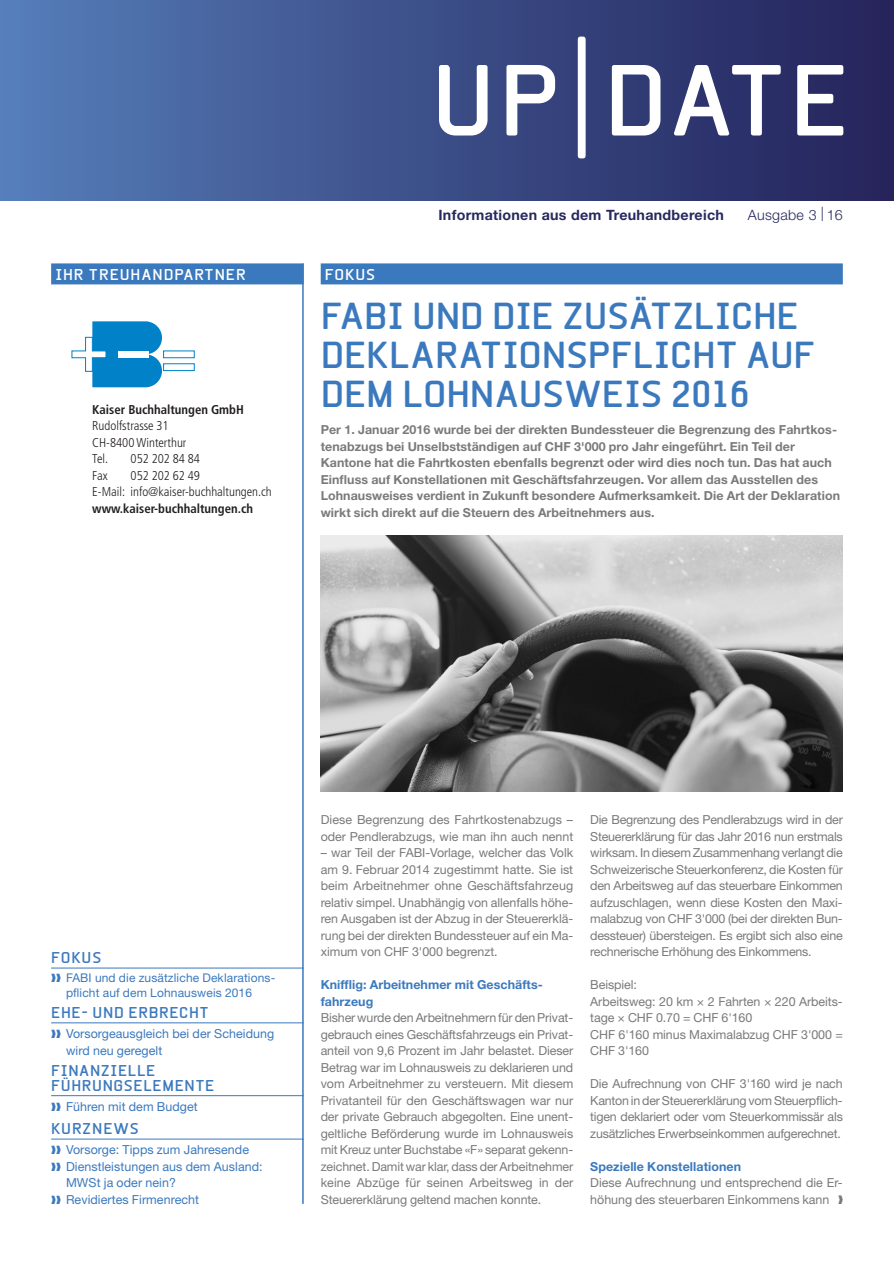
<style>
.page{position:relative;width:894px;height:1264px;background:#fff}
.page>*{position:absolute;margin:0;border:0;box-sizing:border-box;transform-origin:0 0}
.t1{font:700 36px/39px "Beta Sans";letter-spacing:-.005em;color:#3b79be}
.t2{font:700 15px/15px "Beta Sans";letter-spacing:.04em;color:#3b79be}
.t3{font:700 15px "Beta Sans";letter-spacing:.06em;color:#fff}
.t4{font:700 15px "Beta Sans";letter-spacing:.06em;color:#3b79be}
.t5{font:700 14.25px "Helvetica Neue LT Std";letter-spacing:.02em;color:#26295e}
.t6{font:300 14.25px "Helvetica Neue LT Std";letter-spacing:.02em;color:#26295e}
.t7{font:300 condensed 12.75px/16.5px "Frutiger LT Std";color:#231f20}
.t8{font:700 condensed 12.75px "Frutiger LT Std";color:#231f20}
.t9{font:12.45px/16.5px "Helvetica Neue LT Std";letter-spacing:-.005em;color:#7b7a7a;text-align:justify}
.t10{font:700 12.45px/16.5px "Helvetica Neue LT Std";letter-spacing:.005em;color:#7b7a7a}
.t11{font:12.45px/16.5px "Helvetica Neue LT Std";letter-spacing:.005em;color:#3b79be}
.t12{font:700 12.45px/16.5px "Helvetica Neue LT Std";letter-spacing:.005em;color:#3b79be}
.t13{font:12px/15px "Helvetica Neue LT Std";letter-spacing:.01em;color:#3b79be}
</style>
<div class="page">
<div style="left:0;top:0;width:893px;height:200px;background:linear-gradient(to right,#557cb8,#242159)"></div>
<svg style="left:439px;top:37px;width:404px;height:121px"></svg>
<hr style="left:0;top:0;width:1px;height:200px;background:#577fbb">
<hr style="left:51px;top:967px;width:252px;height:1px;background:#3b79be">
<hr style="left:51px;top:1022px;width:252px;height:1px;background:#3b79be">
<hr style="left:51px;top:1095px;width:252px;height:1px;background:#3b79be">
<hr style="left:51px;top:1138px;width:252px;height:1px;background:#3b79be">
<div style="left:320px;top:263px;width:522px;height:21px;background:#3b79be"></div>
<div style="left:51px;top:263px;width:252px;height:21px;background:#3b79be"></div>
<hr style="left:302px;top:263px;width:1px;height:940px;background:#3b79be">
<img style="left:320px;top:535px;width:522px;height:256px">
<svg style="left:163px;top:350px;width:31px;height:8px"></svg>
<div style="left:163px;top:363px;width:31px;height:8px;background:#fff;border:1px solid #0081c8"></div>
<svg style="left:71px;top:321px;width:91px;height:66px"></svg>
<p class="t3" style="left:55px;top:265px;width:192px">IHR TREUHANDPARTNER</p>
<p class="t3" style="left:325px;top:265px;width:52px">FOKUS</p>
<p class="t5" style="left:438px;top:206px;width:287px">Informationen aus dem Treuhandbereich</p>
<p class="t6" style="left:747px;top:206px;width:96px">Ausgabe 3 | 16</p>
<p class="t8" style="left:92px;top:402px;width:153px">Kaiser Buchhaltungen GmbH</p>
<p class="t7" style="left:92px;top:418px;width:96px">Rudolfstrasse 31<br>CH-8400 Winterthur<br>Tel.</p>
<p class="t7" style="left:130px;top:451px;width:71px">052 202 84 84</p>
<p class="t7" style="left:92px;top:467px;width:181px;text-indent:38px">052 202 62 49<br>E-Mail: info@kaiser-buchhaltungen.ch</p>
<p class="t8" style="left:92px;top:501px;width:162px">www.kaiser-buchhaltungen.ch</p>
<p class="t7" style="left:92px;top:467px;width:17px">Fax</p>
<h1 class="t1" style="left:320px;top:297px;width:496px">FABI UND DIE ZUSÄTZLICHE<br>DEKLARATIONSPFLICHT AUF<br>DEM LOHNAUSWEIS 2016</h1>
<p class="t10" style="left:320px;top:421px;width:520px">Per 1. Januar 2016 wurde bei der direkten Bundessteuer die Begrenzung des Fahrtkos&shy;tenabzugs bei Unselbstständigen auf CHF 3'000 pro Jahr eingeführt. Ein Teil der Kantone hat die Fahrtkosten ebenfalls begrenzt oder wird dies noch tun. Das hat auch Einfluss auf Konstellationen mit Geschäftsfahrzeugen. Vor allem das Ausstellen des Lohnausweises verdient in Zukunft besondere Aufmerksamkeit. Die Art der Deklaration wirkt sich direkt auf die Steuern des Arbeitnehmers aus.</p>
<p class="t2" style="left:51px;top:950px;width:52px">FOKUS</p>
<p class="t13" style="left:66px;top:970px;width:211px;text-indent:-15px">❱❱ FABI und die zusätzliche Deklarations&shy;pflicht auf dem Lohnausweis 2016</p>
<p class="t2" style="left:51px;top:1005px;width:159px">EHE- UND ERBRECHT</p>
<p class="t11" style="left:66px;top:1025px;width:210px;text-indent:-15px">❱❱ Vorsorgeausgleich bei der Scheidung wird neu geregelt</p>
<p class="t2" style="left:51px;top:1063px;width:165px">FINANZIELLE<br>FÜHRUNGSELEMENTE</p>
<p class="t11" style="left:51px;top:1098px;width:148px">❱❱ Führen mit dem Budget</p>
<p class="t4" style="left:51px;top:1120px;width:89px">KURZNEWS</p>
<p class="t11" style="left:51px;top:1141px;width:199px">❱❱ Vorsorge: Tipps zum Jahresende</p>
<p class="t11" style="left:51px;top:1158px;width:213px">❱❱ Dienstleistungen aus dem Ausland:</p>
<p class="t11" style="left:66px;top:1174px;width:111px">MWSt ja oder nein?</p>
<p class="t11" style="left:51px;top:1191px;width:149px">❱❱ Revidiertes Firmenrecht</p>
<p class="t9" style="left:320px;top:811px;width:254px">Diese Begrenzung des Fahrtkostenabzugs – oder Pendlerabzugs, wie man ihn auch nennt</p>
<p class="t9" style="left:320px;top:844px;width:254px">– war Teil der FABI-Vorlage, welcher das Volk am 9. Februar 2014 zugestimmt hatte. Sie ist beim Arbeitnehmer ohne Geschäftsfahrzeug relativ simpel. Unabhängig von allenfalls höhe&shy;ren Ausgaben ist der Abzug in der Steuererklä&shy;rung bei der direkten Bundessteuer auf ein Ma&shy;ximum von CHF 3'000 begrenzt.</p>
<p class="t12" style="left:320px;top:976px;width:223px">Knifflig: Arbeitnehmer mit Geschäfts&shy;fahrzeug</p>
<p class="t9" style="left:320px;top:1009px;width:254px">Bisher wurde den Arbeitnehmern für den Privat&shy;gebrauch eines Geschäftsfahrzeugs ein Privat&shy;anteil von 9,6 Prozent im Jahr belastet. Dieser Betrag war im Lohnausweis zu deklarieren und vom Arbeitnehmer zu versteuern. Mit diesem Privatanteil für den Geschäftswagen war nur der private Gebrauch abgegolten. Eine unent&shy;geltliche Beförderung wurde im Lohnausweis mit Kreuz unter Buchstabe «F» separat gekenn&shy;zeichnet. Damit war klar, dass der Arbeitnehmer keine Abzüge für seinen Arbeitsweg in der Steuererklärung geltend machen konnte.</p>
<p class="t9" style="left:590px;top:811px;width:254px">Die Begrenzung des Pendlerabzugs wird in der Steuererklärung für das Jahr 2016 nun erstmals wirksam. In diesem Zusammenhang verlangt die Schweizerische Steuerkonferenz, die Kosten für den Arbeitsweg auf das steuerbare Einkommen aufzuschlagen, wenn diese Kosten den Maxi&shy;malabzug von CHF 3'000 (bei der direkten Bun&shy;dessteuer) übersteigen. Es ergibt sich also eine rechnerische Erhöhung des Einkommens.</p>
<p class="t9" style="left:590px;top:976px;width:254px;text-align:left">Beispiel:<br>Arbeitsweg: 20 km × 2 Fahrten × 220 Arbeits&shy;tage × CHF 0.70 = CHF 6'160<br>CHF 6'160 minus Maximalabzug CHF 3'000 =<br>CHF 3'160</p>
<p class="t9" style="left:590px;top:1075px;width:254px">Die Aufrechnung von CHF 3'160 wird je nach Kanton in der Steuererklärung vom Steuerpflich&shy;tigen deklariert oder vom Steuerkommissär als zusätzliches Erwerbseinkommen aufgerechnet.</p>
<p class="t12" style="left:590px;top:1158px;width:152px">Spezielle Konstellationen</p>
<p class="t9" style="left:590px;top:1174px;width:254px">Diese Aufrechnung und entsprechend die Er&shy;höhung des steuerbaren Einkommens kann</p>
</div>
